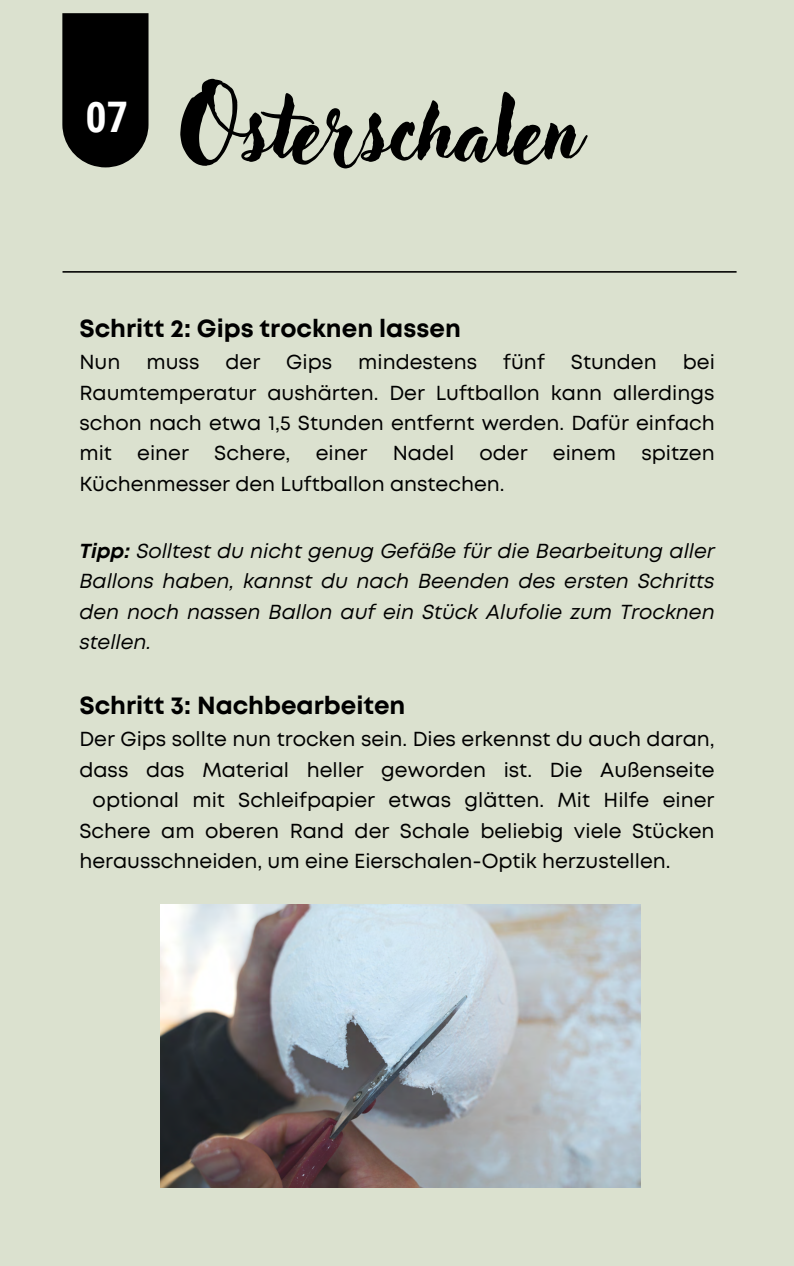
<style>
.page{position:relative;width:794px;height:1266px;background:#fff}
.page>*{position:absolute;margin:0;border:0;box-sizing:border-box;transform-origin:0 0}
.t1{font:85.43px "Adlery Pro";color:#000}
.t2{font:700 42.15px "Roboto Condensed";color:#fff}
.t3{font:700 24.75px "Mont";color:#000}
.t4{font:20.25px/30.4px "Mont";color:#000;text-align:justify}
.t5{font:italic 20.25px/30.4px "Mont";color:#000;text-align:justify}
.s1{font-weight:700}
</style>
<div class="page">
<div style="left:0;top:0;width:793px;height:1266px;background:#dbe1cf"></div>
<svg style="left:62px;top:13px;width:86px;height:154px;background:#0d0e0c"></svg>
<svg style="left:62px;top:271px;width:674px;height:2px"></svg>
<img style="left:161px;top:905px;width:479px;height:282px">
<h2 class="t2" style="left:86px;top:93px;width:44px">07</h2>
<h1 class="t1" style="left:179px;top:92px;width:403px">Osterschalen</h1>
<p class="t3" style="left:79px;top:318px;width:383px">Schritt 2: Gips trocknen lassen</p>
<p class="t4" style="left:79px;top:348px;width:42px">Nun</p>
<p class="t4" style="left:146px;top:348px;width:54px">muss</p>
<p class="t4" style="left:225px;top:348px;width:36px">der</p>
<p class="t4" style="left:286px;top:348px;width:47px">Gips</p>
<p class="t4" style="left:358px;top:348px;width:120px">mindestens</p>
<p class="t4" style="left:503px;top:348px;width:43px">fünf</p>
<p class="t4" style="left:570px;top:348px;width:87px">Stunden</p>
<p class="t4" style="left:79px;top:348px;width:636px;text-indent:603px">bei Raumtemperatur aushärten. Der Luftballon kann allerdings schon nach etwa 1,5 Stunden entfernt werden. Dafür einfach mit</p>
<p class="t4" style="left:137px;top:439px;width:53px">einer</p>
<p class="t4" style="left:214px;top:439px;width:77px">Schere,</p>
<p class="t4" style="left:315px;top:439px;width:53px">einer</p>
<p class="t4" style="left:392px;top:439px;width:63px">Nadel</p>
<p class="t4" style="left:479px;top:439px;width:49px">oder</p>
<p class="t4" style="left:552px;top:439px;width:65px">einem</p>
<p class="t4" style="left:641px;top:439px;width:75px">spitzen</p>
<p class="t4" style="left:79px;top:470px;width:426px">Küchenmesser den Luftballon anstechen.</p>
<p class="t5" style="left:79px;top:537px;width:636px"><span class="s1">Tipp:</span> Solltest du nicht genug Gefäße für die Bearbeitung aller Ballons haben, kannst du nach Beenden des ersten Schritts den noch nassen Ballon auf ein Stück Alufolie zum Trocknen stellen.</p>
<p class="t3" style="left:79px;top:696px;width:327px">Schritt 3: Nachbearbeiten</p>
<p class="t4" style="left:79px;top:725px;width:636px">Der Gips sollte nun trocken sein. Dies erkennst du auch daran,</p>
<p class="t4" style="left:79px;top:756px;width:636px">dass das Material heller geworden ist. Die Außenseite</p>
<p class="t4" style="left:93px;top:786px;width:623px">optional mit Schleifpapier etwas glätten. Mit Hilfe einer</p>
<p class="t4" style="left:79px;top:817px;width:636px">Schere am oberen Rand der Schale beliebig viele Stücken</p>
<p class="t4" style="left:79px;top:847px;width:592px">herausschneiden, um eine Eierschalen-Optik herzustellen.</p>
</div>
